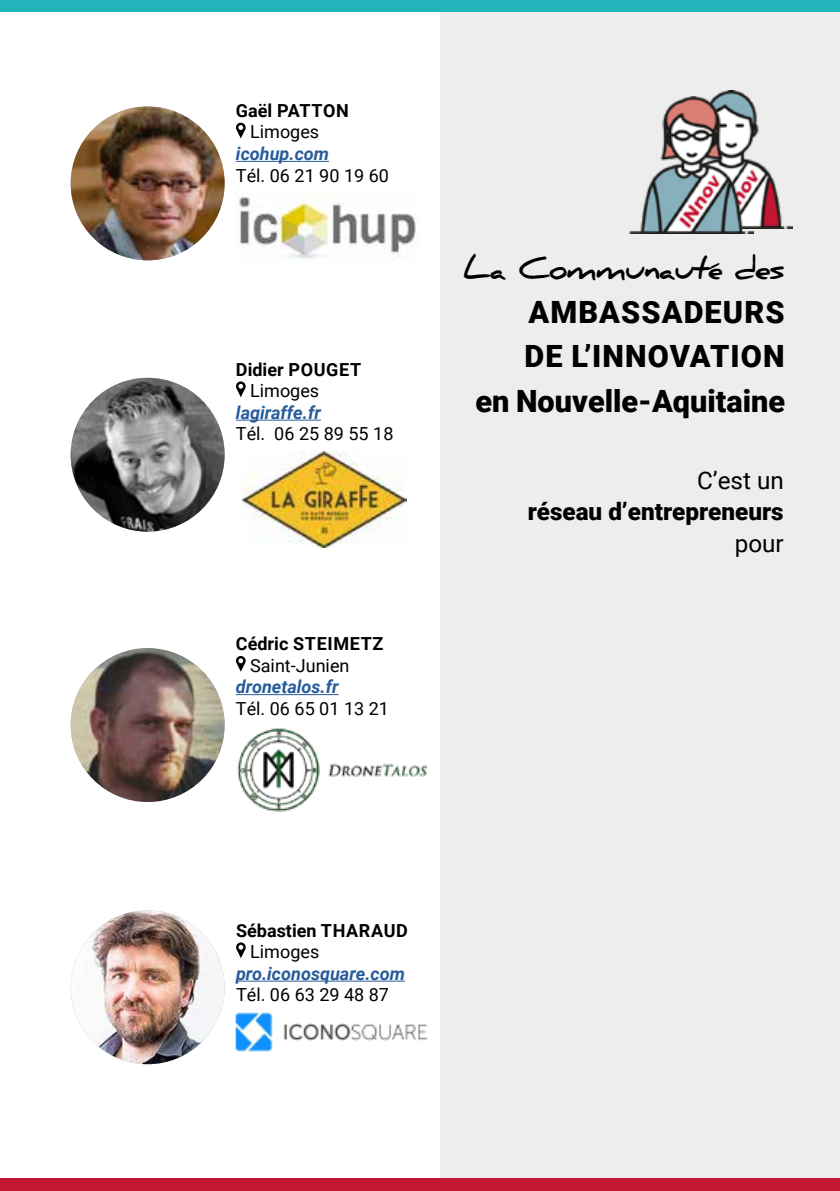
<style>
.page{position:relative;width:840px;height:1191px;background:#fff}
.page>*{position:absolute;margin:0;border:0;box-sizing:border-box;transform-origin:0 0}
.t1{font:900 30.6px/44px "Roboto";letter-spacing:.025em;color:#000}
.t2{font:900 30.6px "Roboto";color:#000}
.t3{font:700 30px "Daniel";letter-spacing:-.04em;color:#000}
.t4{font:900 24.2px "Roboto";color:#000}
.t5{font:24.2px "Roboto";color:#000}
.t6{font:18px "Roboto";color:#000}
.t7{font:italic 700 18px "Roboto";color:#275b9b}
.t8{font:700 18px "Roboto";color:#000}
.t9{font:700 18px "Roboto";letter-spacing:.035em;color:#000}
.t10{font:700 18px "Roboto";letter-spacing:.02em;color:#000}
</style>
<div class="page">
<div style="left:440px;top:0;width:399px;height:1191px;background:#ededed"></div>
<img style="left:714px;top:91px;width:78px;height:137px">
<img style="left:629px;top:96px;width:123px;height:138px">
<img style="left:71px;top:106px;width:153px;height:154px;border-radius:77px">
<hr style="left:236px;top:161px;width:93px;height:1px;background:#275b9b">
<svg style="left:236px;top:123px;width:9px;height:15px"></svg>
<img style="left:239px;top:193px;width:179px;height:67px">
<img style="left:71px;top:648px;width:153px;height:154px;border-radius:77px">
<hr style="left:236px;top:694px;width:102px;height:1px;background:#275b9b">
<svg style="left:236px;top:656px;width:9px;height:15px"></svg>
<img style="left:237px;top:728px;width:191px;height:84px">
<img style="left:71px;top:910px;width:153px;height:154px;border-radius:77px">
<hr style="left:236px;top:980px;width:168px;height:1px;background:#275b9b">
<svg style="left:236px;top:942px;width:9px;height:16px"></svg>
<img style="left:236px;top:1012px;width:191px;height:39px">
<img style="left:71px;top:378px;width:153px;height:153px;border-radius:77px">
<hr style="left:236px;top:420px;width:84px;height:1px;background:#275b9b">
<svg style="left:236px;top:381px;width:9px;height:16px"></svg>
<img style="left:242px;top:452px;width:164px;height:95px">
<div style="left:0;top:0;width:839px;height:12px;background:#23b3ba"></div>
<div style="left:0;top:1178px;width:839px;height:13px;background:#c31632"></div>
<p class="t8" style="left:236px;top:98px;width:114px">Gaël PATTON</p>
<p class="t6" style="left:250px;top:119px;width:71px">Limoges</p>
<p class="t7" style="left:236px;top:141px;width:95px">icohup.com</p>
<p class="t6" style="left:236px;top:163px;width:154px">Tél. 06 21 90 19 60</p>
<p class="t10" style="left:236px;top:356px;width:127px">Didier POUGET</p>
<p class="t6" style="left:250px;top:378px;width:71px">Limoges</p>
<p class="t7" style="left:236px;top:400px;width:86px">lagiraffe.fr</p>
<p class="t6" style="left:236px;top:421px;width:159px">Tél. 06 25 89 55 18</p>
<p class="t9" style="left:236px;top:631px;width:149px">Cédric STEIMETZ</p>
<p class="t6" style="left:250px;top:652px;width:101px">Saint-Junien</p>
<p class="t7" style="left:236px;top:674px;width:104px">dronetalos.fr</p>
<p class="t6" style="left:236px;top:696px;width:154px">Tél. 06 65 01 13 21</p>
<h2 class="t3" style="left:463px;top:251px;width:323px">La Communauté des</h2>
<h1 class="t1" style="left:524px;top:289px;width:261px">AMBASSADEURS<br>DE L’INNOVATION</h1>
<h1 class="t2" style="left:475px;top:380px;width:311px">en Nouvelle-Aquitaine</h1>
<h3 class="t5" style="left:696px;top:463px;width:88px">C’est un</h3>
<h3 class="t4" style="left:527px;top:495px;width:257px">réseau d’entrepreneurs</h3>
<h3 class="t5" style="left:734px;top:526px;width:50px">pour</h3>
<p class="t8" style="left:236px;top:917px;width:173px">Sébastien THARAUD</p>
<p class="t6" style="left:250px;top:939px;width:71px">Limoges</p>
<p class="t7" style="left:236px;top:960px;width:170px">pro.iconosquare.com</p>
<p class="t6" style="left:236px;top:982px;width:154px">Tél. 06 63 29 48 87</p>
</div>
